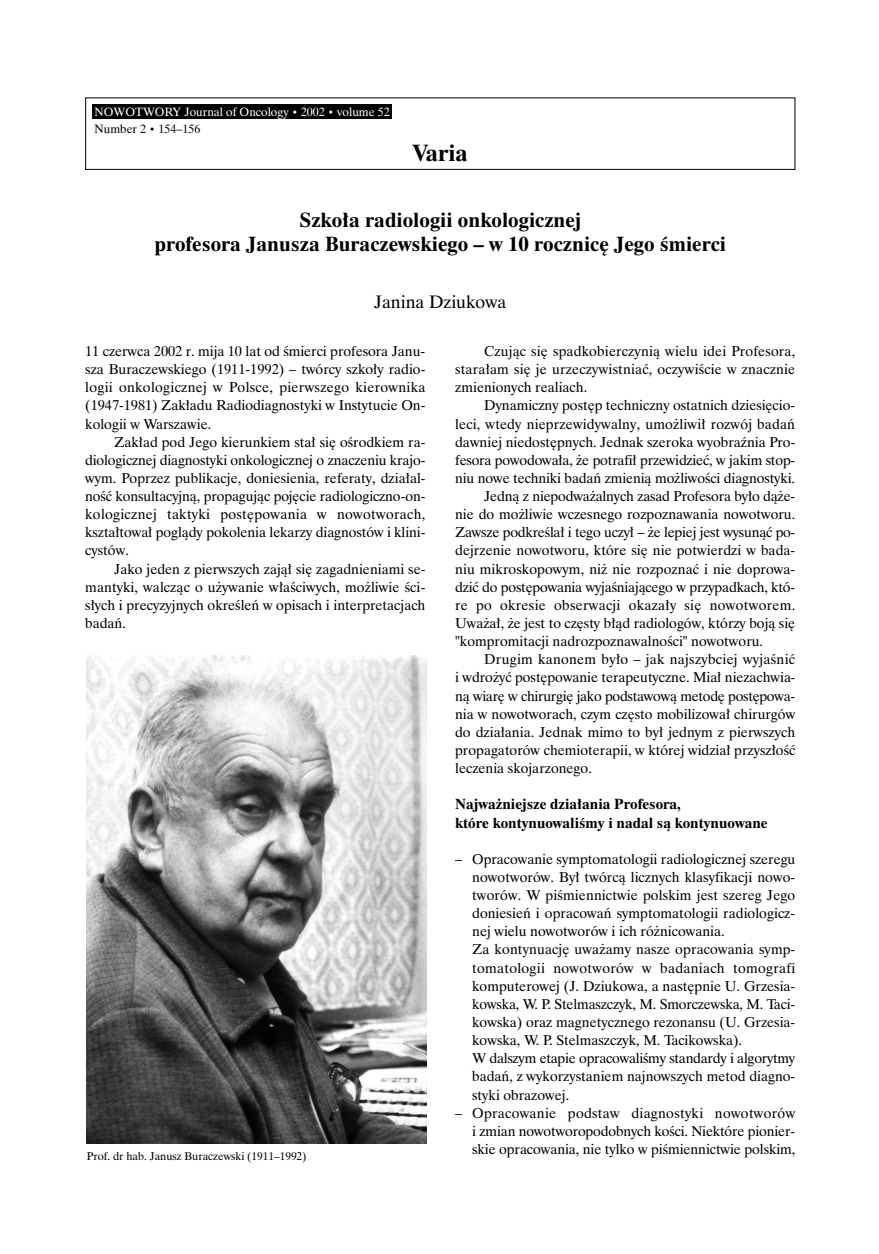
<style>
.page{position:relative;width:879px;height:1254px;background:#fff}
.page>*{position:absolute;margin:0;border:0;box-sizing:border-box;transform-origin:0 0}
.t1{font:700 24px "Dutch 801 PL";color:#000}
.t2{font:700 21px/24px "Dutch 801 PL";color:#000;text-align:center}
.t3{font:18px "Dutch 801 PL";color:#000}
.t4{font:700 15px/18.1px "Dutch 801 PL";color:#000}
.t5{font:14.25px/18.1px "Dutch 801 PL";color:#000;text-align:justify}
.t6{font:14.25px "Dutch 801 PL";letter-spacing:.02em;color:#000}
.t7{font:14.25px "Dutch 801 PL";letter-spacing:-.02em;color:#000}
.t8{font:12px/17.5px "Dutch 801 PL";color:#fff}
.t9{font:11.25px "Dutch 801 PL";color:#000}
.s1{font-size:10.5px}
.s2{color:#000}
.s3{font-size:10.5px;color:#000}
</style>
<div class="page">
<div style="left:85px;top:98px;width:710px;height:72px;border:1px solid #000"></div>
<div style="left:92px;top:104px;width:299px;height:15px;background:#000"></div>
<img style="left:87px;top:656px;width:340px;height:487px">
<p class="t8" style="left:95px;top:104px;width:297px">NOWOTWORY Journal of Oncology <span class="s1">•</span> 2002 <span class="s1">•</span> volume 52<br><span class="s2">Number 2</span> <span class="s3">•</span> <span class="s2">154–156</span></p>
<h1 class="t1" style="left:413px;top:144px;width:56px">Varia</h1>
<h2 class="t2" style="left:154px;top:209px;width:573px">Szko∏a radiologii onkologicznej<br>profesora Janusza Buraczewskiego – w 10 rocznic´ Jego Êmierci</h2>
<p class="t3" style="left:374px;top:295px;width:134px">Janina Dziukowa</p>
<p class="t5" style="left:85px;top:344px;width:342px">11 czerwca 2002 r. mija 10 lat od Êmierci profesora Janu&shy;sza Buraczewskiego (1911-1992) – twórcy szko∏y radio&shy;logii onkologicznej w Polsce, pierwszego kierownika (1947-1981) Zak∏adu Radiodiagnostyki w Instytucie On&shy;kologii w Warszawie.</p>
<p class="t5" style="left:85px;top:434px;width:342px;text-indent:29px">Zak∏ad pod Jego kierunkiem sta∏ si´ oÊrodkiem ra&shy;diologicznej diagnostyki onkologicznej o znaczeniu krajo&shy;wym. Poprzez publikacje, doniesienia, referaty, dzia∏al&shy;noÊç konsultacyjnà, propagujàc poj´cie radiologiczno-on&shy;kologicznej taktyki post´powania w nowotworach, kszta∏towa∏ poglàdy pokolenia lekarzy diagnostów i klini&shy;cystów.</p>
<p class="t5" style="left:85px;top:561px;width:342px;text-indent:29px">Jako jeden z pierwszych zajà∏ si´ zagadnieniami se&shy;mantyki, walczàc o u˝ywanie w∏aÊciwych, mo˝liwie Êci&shy;s∏ych i precyzyjnych okreÊleƒ w opisach i interpretacjach badaƒ.</p>
<p class="t9" style="left:87px;top:1152px;width:221px">Prof. dr hab. Janusz Buraczewski (1911–1992)</p>
<p class="t5" style="left:455px;top:344px;width:342px;text-indent:29px">Czujàc si´ spadkobierczynià wielu idei Profesora, stara∏am si´ je urzeczywistniaç, oczywiÊcie w znacznie zmienionych realiach.</p>
<p class="t5" style="left:484px;top:398px;width:313px">Dynamiczny post´p techniczny ostatnich dziesi´cio-</p>
<p class="t5" style="left:455px;top:416px;width:341px">leci, wtedy nieprzewidywalny, umo˝liwi∏ rozwój badaƒ</p>
<p class="t5" style="left:455px;top:434px;width:342px">dawniej niedost´pnych. Jednak szeroka wyobraênia Pro-</p>
<p class="t5" style="left:455px;top:452px;width:342px">fesora powodowa∏a, ˝e potrafi∏ przewidzieç, w jakim stop-</p>
<p class="t5" style="left:455px;top:470px;width:341px">niu nowe techniki badaƒ zmienià mo˝liwoÊci diagnostyki.</p>
<p class="t5" style="left:484px;top:489px;width:313px">Jednà z niepodwa˝alnych zasad Profesora by∏o dà˝e-</p>
<p class="t5" style="left:455px;top:507px;width:342px">nie do mo˝liwie wczesnego rozpoznawania nowotworu.</p>
<p class="t5" style="left:455px;top:525px;width:342px">Zawsze podkreÊla∏ i tego uczy∏ – ˝e lepiej jest wysunàç po-</p>
<p class="t5" style="left:455px;top:543px;width:342px">dejrzenie nowotworu, które si´ nie potwierdzi w bada-</p>
<p class="t5" style="left:455px;top:561px;width:342px">niu mikroskopowym, ni˝ nie rozpoznaç i nie doprowa-</p>
<p class="t5" style="left:455px;top:579px;width:342px">dziç do post´powania wyjaÊniajàcego w przypadkach, któ-</p>
<p class="t6" style="left:455px;top:600px;width:342px">re po okresie obserwacji okaza∏y si´ nowotworem.</p>
<p class="t5" style="left:455px;top:616px;width:342px">Uwa˝a∏, ˝e jest to cz´sty b∏àd radiologów, którzy bojà si´</p>
<p class="t5" style="left:455px;top:634px;width:309px">"kompromitacji nadrozpoznawalnoÊci" nowotworu.</p>
<p class="t6" style="left:484px;top:654px;width:312px">Drugim kanonem by∏o – jak najszybciej wyjaÊniç</p>
<p class="t5" style="left:455px;top:670px;width:342px">i wdro˝yç post´powanie terapeutyczne. Mia∏ niezachwia-</p>
<p class="t7" style="left:455px;top:690px;width:342px">nà wiar´ w chirurgi´ jako podstawowà metod´ post´powa-</p>
<p class="t5" style="left:455px;top:706px;width:342px">nia w nowotworach, czym cz´sto mobilizowa∏ chirurgów</p>
<p class="t5" style="left:455px;top:724px;width:342px">do dzia∏ania. Jednak mimo to by∏ jednym z pierwszych</p>
<p class="t5" style="left:455px;top:742px;width:342px">propagatorów chemioterapii, w której widzia∏ przysz∏oÊç</p>
<p class="t5" style="left:455px;top:761px;width:138px">leczenia skojarzonego.</p>
<p class="t4" style="left:455px;top:796px;width:314px">Najwa˝niejsze dzia∏ania Profesora,<br>które kontynuowaliÊmy i nadal sà kontynuowane</p>
<p class="t5" style="left:472px;top:851px;width:325px;text-align:left;text-indent:-17px">– Opracowanie symptomatologii radiologicznej szeregu nowotworów. By∏ twórcà licznych klasyfikacji nowo&shy;tworów. W piÊmiennictwie polskim jest szereg Jego doniesieƒ i opracowaƒ symptomatologii radiologicz&shy;nej wielu nowotworów i ich ró˝nicowania.<br>Za kontynuacj´ uwa˝amy nasze opracowania symp&shy;tomatologii nowotworów w badaniach tomografi komputerowej (J. Dziukowa, a nast´pnie U. Grzesia&shy;kowska, W. P. Stelmaszczyk, M. Smorczewska, M. Taci&shy;kowska) oraz magnetycznego rezonansu (U. Grzesia&shy;kowska, W. P. Stelmaszczyk, M. Tacikowska).<br>W dalszym etapie opracowaliÊmy standardy i algorytmy badaƒ, z wykorzystaniem najnowszych metod diagno&shy;styki obrazowej.</p>
<p class="t5" style="left:472px;top:1105px;width:325px;text-indent:-17px">– Opracowanie podstaw diagnostyki nowotworów i zmian nowotworopodobnych koÊci. Niektóre pionier&shy;skie opracowania, nie tylko w piÊmiennictwie polskim,</p>
</div>
